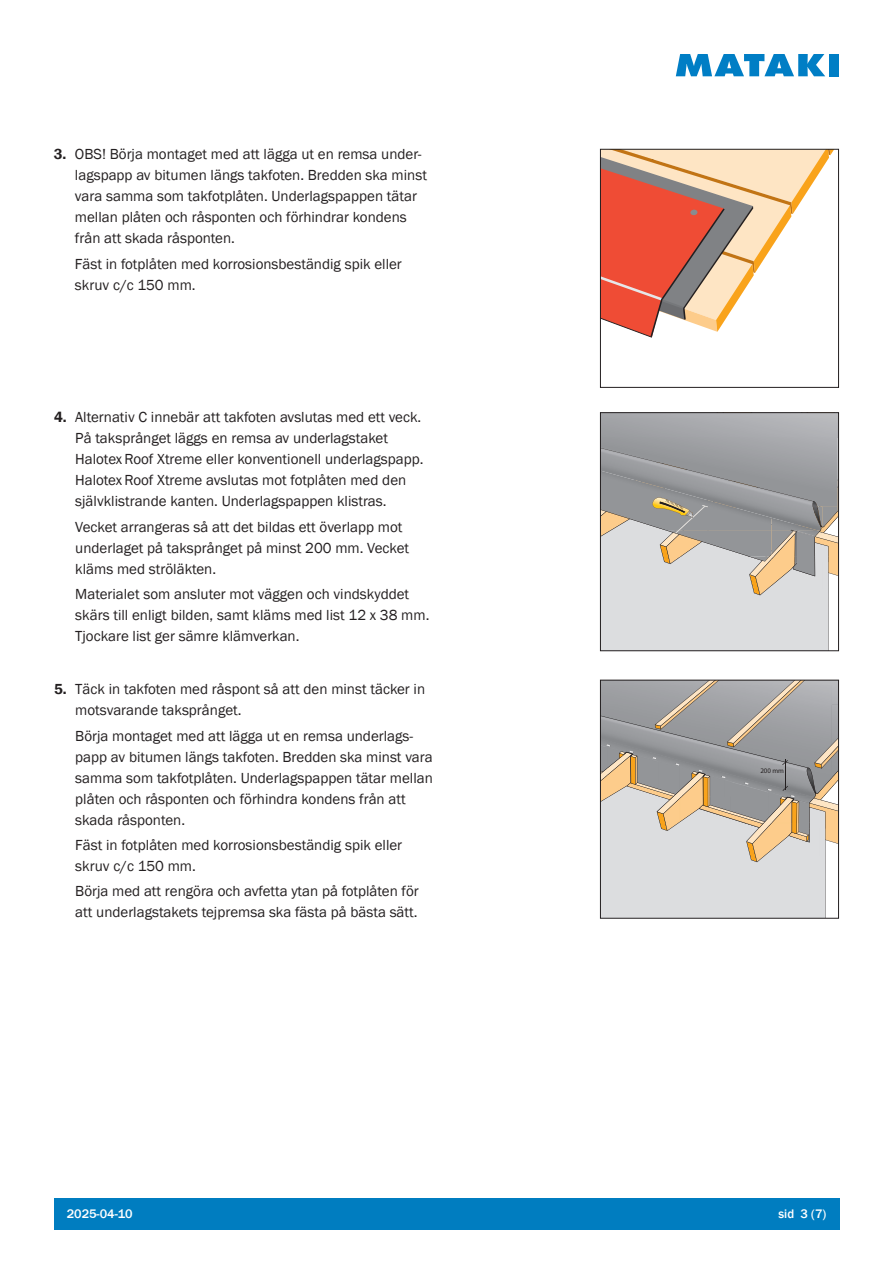
<style>
.page{position:relative;width:893px;height:1263px;background:#fff}
.page>*{position:absolute;margin:0;border:0;box-sizing:border-box;transform-origin:0 0}
.t1{font:15px/21px "Franklin Gothic";color:#231f20}
.t2{font:500 12.75px "Franklin Gothic";color:#fff}
.t3{font:6.9px "Myriad Pro";color:#231f20}
.s1{font-weight:600}
</style>
<div class="page">
<div style="left:54px;top:1198px;width:785px;height:32px;background:#007dc0"></div>
<svg style="left:676px;top:54px;width:149px;height:22px"></svg>
<div style="left:829px;top:54px;width:10px;height:22px;background:#007ec5"></div>
<svg style="left:602px;top:151px;width:231px;height:187px"></svg>
<div style="left:600px;top:149px;width:239px;height:239px;border:1px solid #231f20"></div>
<svg style="left:602px;top:414px;width:235px;height:235px;background:#c3c0be"></svg>
<img style="left:602px;top:448px;width:213px;height:54px">
<div style="left:600px;top:412px;width:239px;height:239px;border:1px solid #231f20"></div>
<svg style="left:602px;top:682px;width:235px;height:235px;background:#c0bbb5"></svg>
<hr style="left:785px;top:760px;width:1px;height:30px;background:#231f20">
<div style="left:600px;top:680px;width:239px;height:239px;border:1px solid #231f20"></div>
<p class="t1" style="left:75px;top:144px;width:353px;text-indent:-21px"><span class="s1">3.</span> OBS! Börja montaget med att lägga ut en remsa under&shy;lagspapp av bitumen längs takfoten. Bredden ska minst vara samma som takfotplåten. Underlagspappen tätar mellan plåten och råsponten och förhindrar kondens från att skada råsponten.</p>
<p class="t1" style="left:75px;top:253px;width:328px">Fäst in fotplåten med korrosionsbeständig spik eller skruv c/c 150 mm.</p>
<p class="t1" style="left:75px;top:407px;width:350px;text-indent:-21px"><span class="s1">4.</span> Alternativ C innebär att takfoten avslutas med ett veck.<br>På taksprånget läggs en remsa av underlagstaket HalotexRoof Xtreme eller konventionell underlagspapp.<br>HalotexRoof Xtreme avslutas mot fotplåten med den självklistrande kanten. Underlagspappen klistras.</p>
<p class="t1" style="left:75px;top:516px;width:335px">Vecket arrangeras så att det bildas ett överlapp mot underlaget på taksprånget på minst 200 mm. Vecket kläms med ströläkten.</p>
<p class="t1" style="left:75px;top:584px;width:356px">Materialet som ansluter mot väggen och vindskyddet skärs till enligt bilden, samt kläms med list 12 x 38 mm.<br>Tjockare list ger sämre klämverkan.</p>
<p class="t1" style="left:75px;top:679px;width:351px;text-indent:-21px"><span class="s1">5.</span> Täck in takfoten med råspont så att den minst täcker in motsvarande taksprånget.</p>
<p class="t1" style="left:75px;top:725px;width:359px">Börja montaget med att lägga ut en remsa underlags&shy;papp av bitumen längs takfoten. Bredden ska minst vara samma som takfotplåten. Underlagspappen tätar mellan plåten och råsponten och förhindra kondens från att skada råsponten.</p>
<p class="t1" style="left:75px;top:835px;width:328px">Fäst in fotplåten med korrosionsbeständig spik eller skruv c/c 150 mm.</p>
<p class="t1" style="left:75px;top:881px;width:345px">Börja med att rengöra och avfetta ytan på fotplåten för att underlagstakets tejpremsa ska fästa på bästa sätt.</p>
<p class="t3" style="left:760px;top:766px;width:25px">200 mm</p>
<p class="t2" style="left:67px;top:1206px;width:67px">2025-04-10</p>
<p class="t2" style="left:778px;top:1206px;width:49px">sid 3 (7)</p>
</div>
